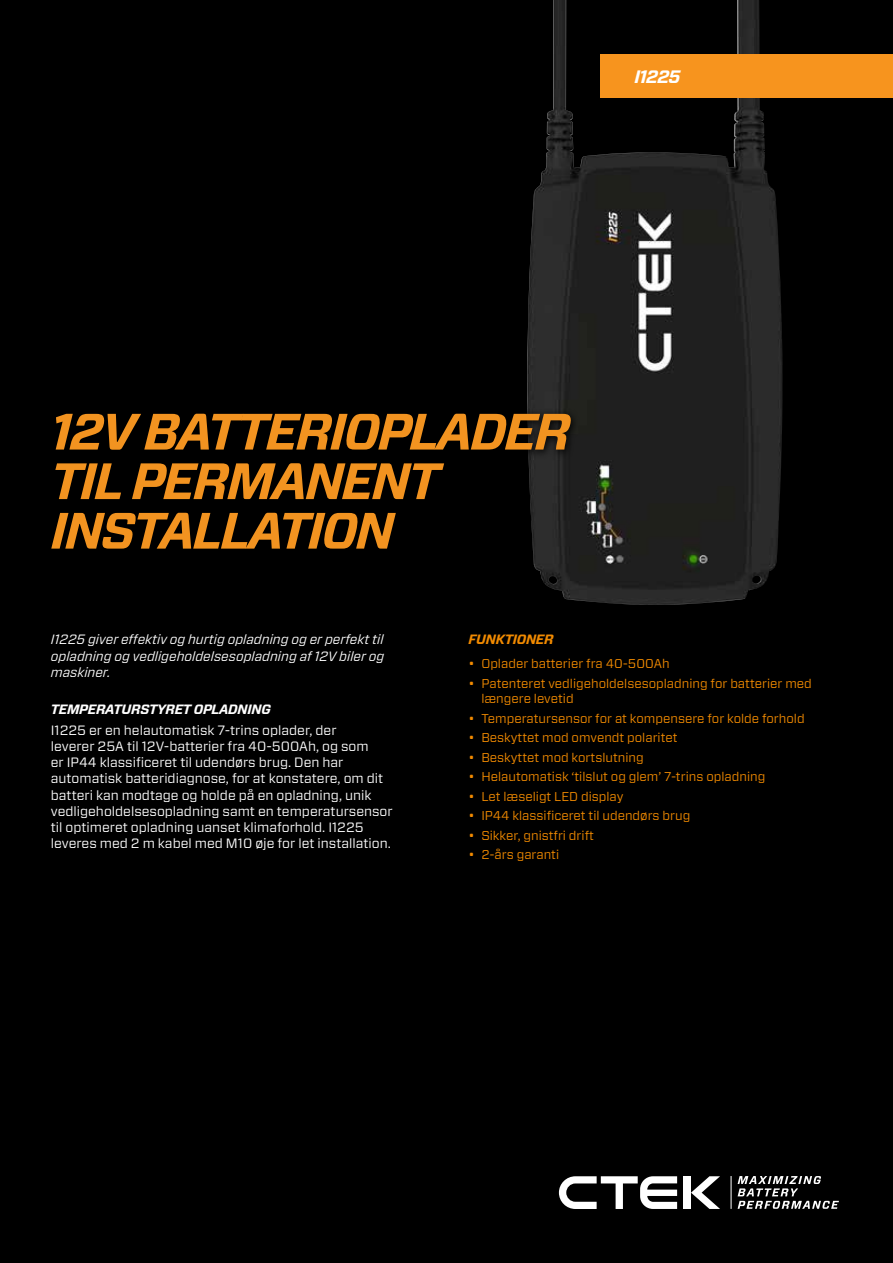
<style>
.page{position:relative;width:893px;height:1263px;background:#000}
.page>*{position:absolute;margin:0;border:0;box-sizing:border-box;transform-origin:0 0}
.t1{font:italic 700 51px/49.5px "Forza";letter-spacing:-.04em;color:#f29320}
.t2{font:italic 700 18px "Forza";letter-spacing:-.04em;color:#fff}
.t3{font:13.5px/16.2px "Forza";color:#fff}
.t4{font:italic 13.5px/16.2px "Forza";color:#fff;text-align:justify}
.t5{font:italic 700 13.5px "Forza";letter-spacing:-.02em;color:#fff}
.t6{font:italic 700 13.5px "Forza";letter-spacing:-.02em;color:#f18a00}
.t7{font:12.75px/15.3px "Forza";color:#f18a00}
</style>
<div class="page">
<img style="left:527px;top:0;width:255px;height:605px">
<div style="left:684px;top:1176px;width:7px;height:33px;background:#fff"></div>
<svg style="left:691px;top:1176px;width:29px;height:33px"></svg>
<svg style="left:559px;top:1176px;width:118px;height:33px"></svg>
<svg style="left:738px;top:1176px;width:101px;height:33px"></svg>
<hr style="left:731px;top:1176px;width:1px;height:33px;background:#fff">
<div style="left:45px;top:407px;width:535px;height:151px;background:#000"></div>
<div style="left:600px;top:54px;width:293px;height:43px;background:#f7941e"></div>
<h2 class="t2" style="left:634px;top:64px;width:48px">I1225</h2>
<h1 class="t1" style="left:51px;top:407px;width:521px">12V BATTERIOPLADER<br>TIL PERMANENT<br>INSTALLATION</h1>
<p class="t4" style="left:51px;top:631px;width:335px">I1225 giver effektiv og hurtig opladning og er perfekt til opladning og vedligeholdelsesopladning af 12V biler og maskiner.</p>
<p class="t5" style="left:51px;top:700px;width:222px">TEMPERATURSTYRET OPLADNING</p>
<p class="t3" style="left:51px;top:722px;width:343px">I1225 er en helautomatisk 7-trins oplader, der<br>leverer 25A til 12V-batterier fra 40-500Ah, og som<br>er IP44 klassificeret til udendørs brug. Den har automatisk batteridiagnose, for at konstatere, om dit batteri kan modtage og holde på en opladning, unik vedligeholdelsesopladning samt en temperatursensor til optimeret opladning uanset klimaforhold. I1225 leveres med 2 m kabel med M10 øje for let installation.</p>
<p class="t6" style="left:469px;top:630px;width:87px">FUNKTIONER</p>
<p class="t7" style="left:469px;top:656px;width:203px">• Oplader batterier fra 40-500Ah</p>
<p class="t7" style="left:481px;top:675px;width:332px;text-indent:-13px">• Patenteret vedligeholdelsesopladning for batterier med længere levetid</p>
<p class="t7" style="left:469px;top:710px;width:338px">• Temperatursensor for at kompensere for kolde forhold</p>
<p class="t7" style="left:469px;top:730px;width:211px">• Beskyttet mod omvendt polaritet</p>
<p class="t7" style="left:469px;top:749px;width:177px">• Beskyttet mod kortslutning</p>
<p class="t7" style="left:469px;top:769px;width:298px">• Helautomatisk ‘tilslut og glem’ 7-trins opladning</p>
<p class="t7" style="left:469px;top:788px;width:156px">• Let læseligt LED display</p>
<p class="t7" style="left:469px;top:808px;width:223px">• IP44 klassificeret til udendørs brug</p>
<p class="t7" style="left:469px;top:828px;width:127px">• Sikker, gnistfri drift</p>
<p class="t7" style="left:469px;top:847px;width:92px">• 2-års garanti</p>
</div>
